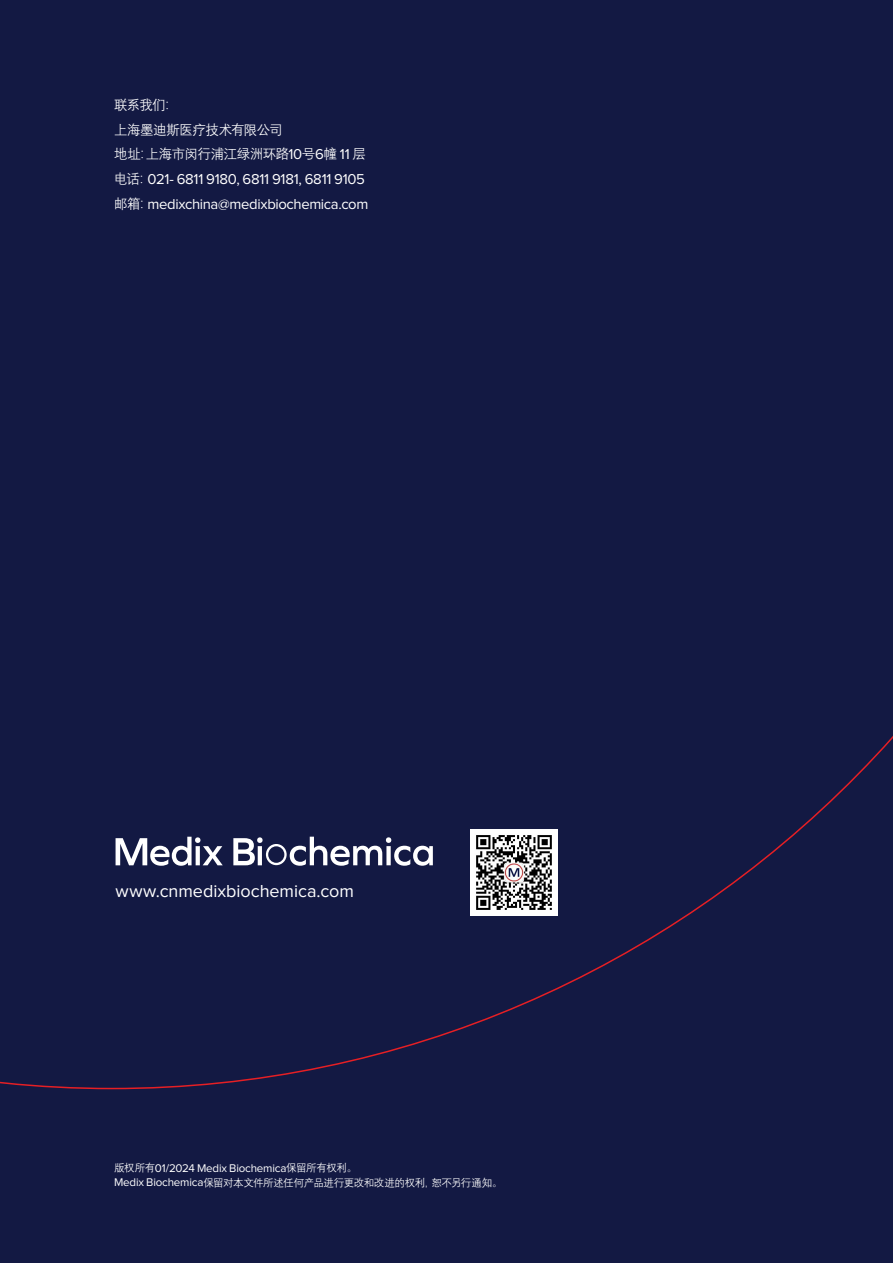
<style>
.page{position:relative;width:893px;height:1263px;background:#131943}
.page>*{position:absolute;margin:0;border:0;box-sizing:border-box;transform-origin:0 0}
.taulukkoleipis_kloonit_oikea_tasaus{font:18px "Proxima Nova";letter-spacing:-.005em;color:#fff}
.Väliotsikko_copy{font:14.85px "Proxima Nova";letter-spacing:-.025em;color:#fff}
.Väliotsikko_copy-2{font:13.5px "Deng Xian";letter-spacing:-.04em;color:#fff}
._2019_leipis_esittely{font:11.55px "Proxima Nova";letter-spacing:-.015em;color:#fff}
._2019_leipis_esittely-2{font:10.5px "Deng Xian";letter-spacing:-.04em;color:#fff}
.s1{font-family:"Proxima Nova";font-size:14.85px}
.s2{font-family:"Deng Xian";font-size:13.5px}
.s3{font-family:"Deng Xian";font-size:10.5px}
.s4{font-family:"Proxima Nova";font-size:11.55px}
</style>
<div class="page">
<svg style="left:116px;top:837px;width:107px;height:29px"></svg>
<svg style="left:233px;top:837px;width:200px;height:29px"></svg>
<img style="left:471px;top:829px;width:86px;height:86px">
<p class="Väliotsikko_copy-2" style="left:114px;top:96px;width:65px">联系我们：</p>
<p class="Väliotsikko_copy-2" style="left:114px;top:121px;width:170px">上海墨迪斯医疗技术有限公司</p>
<p class="Väliotsikko_copy-2" style="left:114px;top:145px;width:253px">地址：上海市闵行浦江绿洲环路<span class="s1">10</span>号<span class="s1">6</span>幢 <span class="s1">11</span> 层</p>
<p class="Väliotsikko_copy" style="left:114px;top:172px;width:252px"><span class="s2">电话：</span>021- 6811 9180, 6811 9181, 6811 9105</p>
<p class="Väliotsikko_copy" style="left:114px;top:197px;width:256px"><span class="s2">邮箱：</span>medixchina@medixbiochemica.com</p>
<p class="taulukkoleipis_kloonit_oikea_tasaus" style="left:116px;top:881px;width:240px">www.cnmedixbiochemica.com</p>
<p class="_2019_leipis_esittely" style="left:114px;top:1162px;width:244px"><span class="s3">版权所有</span>01/2024 Medix Biochemica<span class="s3">保留所有权利。</span></p>
<p class="_2019_leipis_esittely-2" style="left:114px;top:1176px;width:390px"><span class="s4">Medix Biochemica</span>保留对本文件所述任何产品进行更改和改进的权利，恕不另行通知。</p>
</div>
